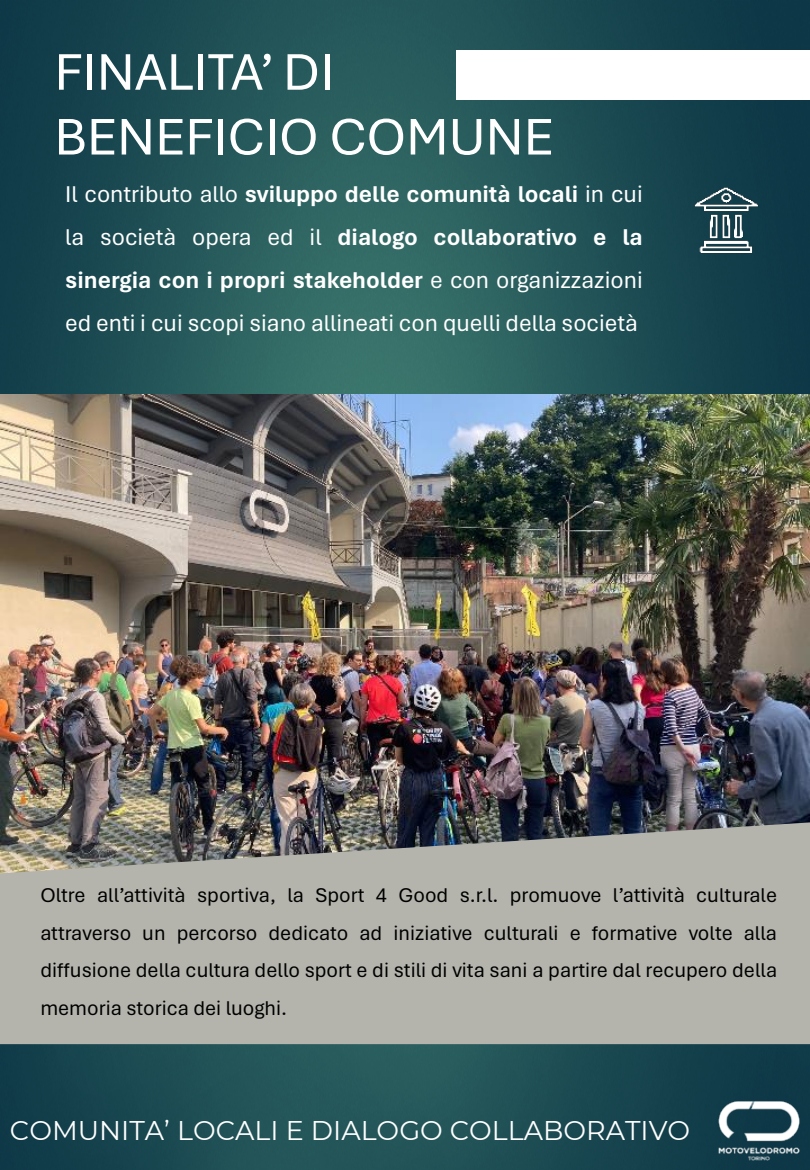
<style>
.page{position:relative;width:810px;height:1170px;background:#fff}
.page>*{position:absolute;margin:0;border:0;box-sizing:border-box;transform-origin:0 0}
.t1{font:54px/64.8px "Aptos";color:#fff}
.t2{font:27px "Montserrat";color:#fff}
.t3{font:24px/43.2px "Aptos";color:#fff;text-align:justify}
.t4{font:21px/37.8px "Aptos";color:#000;text-align:justify}
.s1{font-weight:700}
</style>
<div class="page">
<img style="left:0;top:0;width:810px;height:1170px">
<img style="left:0;top:394px;width:809px;height:428px">
<div style="left:457px;top:50px;width:353px;height:50px;background:#fff"></div>
<img style="left:683px;top:1076px;width:127px;height:94px">
<svg style="left:0;top:822px;width:810px;height:222px;background:#aaaaa3"></svg>
<img style="left:683px;top:175px;width:89px;height:85px">
<p class="t1" style="left:54px;top:37px;width:501px">FINALITA’ DI<br>BENEFICIO COMUNE</p>
<p class="t3" style="left:65px;top:171px;width:579px">Il contributo allo <span class="s1">sviluppo delle comunità locali</span> in cui la società opera ed il <span class="s1">dialogo collaborativo e la sinergia con i propri stakeholder</span> e con organizzazioni ed enti i cui scopi siano allineati con quelli della società</p>
<p class="t4" style="left:40px;top:875px;width:738px">Oltre all’attività sportiva, la Sport 4 Good s.r.l. promuove l’attività culturale attraverso un percorso dedicato ad iniziative culturali e formative volte alla diffusione della cultura dello sport e di stili di vita sani a partire dal recupero della memoria storica dei luoghi.</p>
<p class="t2" style="left:10px;top:1111px;width:682px">COMUNITA’ LOCALI E DIALOGO COLLABORATIVO</p>
</div>
